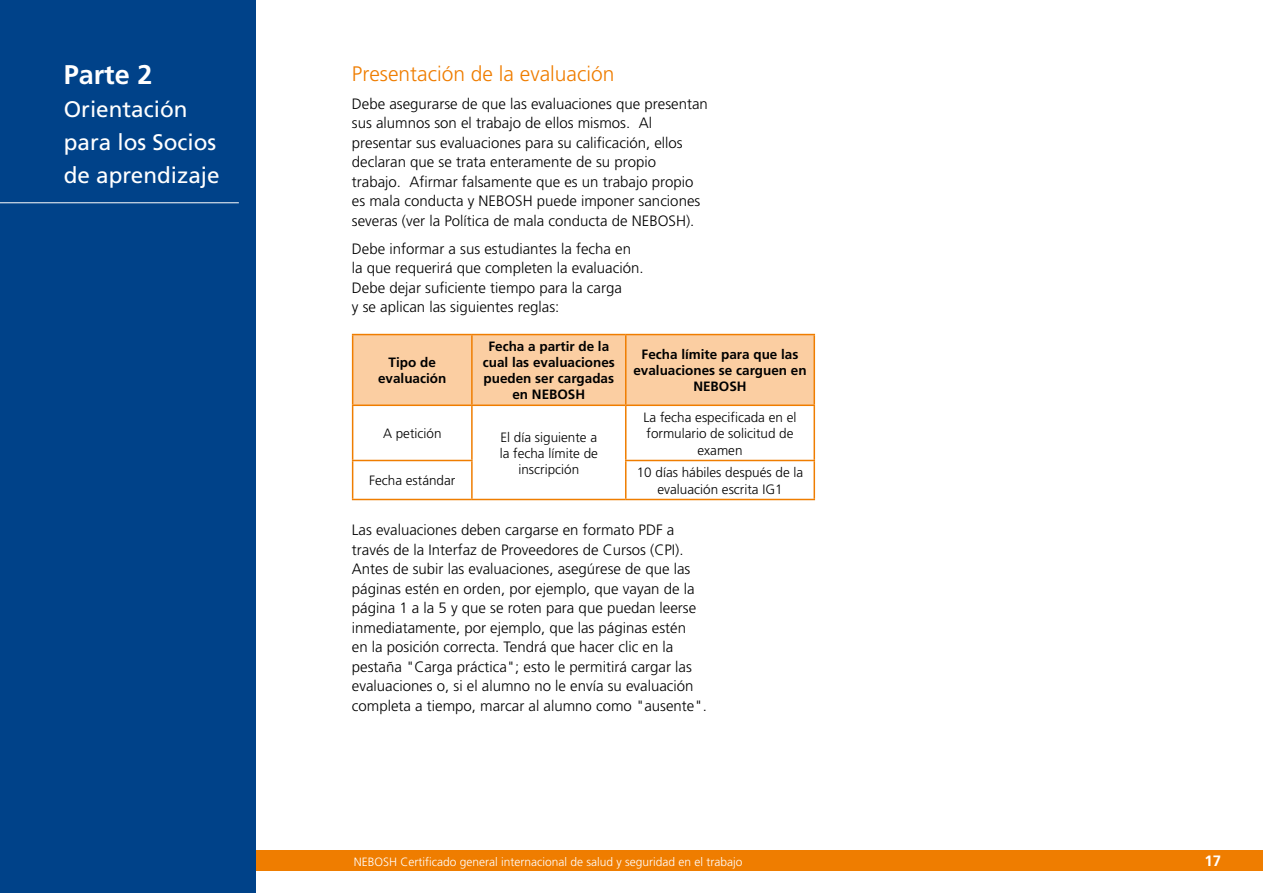
<style>
.page{position:relative;width:1263px;height:893px;background:#fff}
.page>*{position:absolute;margin:0;border:0;box-sizing:border-box;transform-origin:0 0}
.t1{font:700 27px "Frutiger LT Std";color:#fff}
.t2{font:22.5px/33px "Frutiger";color:#fff}
.t3{font:300 21px "Frutiger";color:#ef7d00}
.t4{font:300 15px/19.5px "Frutiger";color:#000}
.t5{font:700 15px "Frutiger LT Std";color:#fff}
.t6{font:300 13.5px/16.2px "Frutiger";color:#000;text-align:center}
.t7{font:700 13.5px/16.2px "Frutiger LT Std";color:#000;text-align:center}
.t8{font:300 12px "Frutiger";color:#fff}
</style>
<div class="page">
<div style="left:256px;top:850px;width:1007px;height:21px;background:#ef7d00"></div>
<div style="left:0;top:0;width:256px;height:893px;background:#004289"></div>
<hr style="left:0;top:202px;width:239px;height:1px;background:#fff">
<div style="left:353px;top:335px;width:460px;height:70px;background:#fbcea2"></div>
<hr style="left:472px;top:499px;width:154px;height:1px;background:#ef7d00">
<hr style="left:352px;top:334px;width:120px;height:1px;background:#ef7d00">
<hr style="left:352px;top:335px;width:1px;height:70px;background:#ef7d00">
<hr style="left:472px;top:334px;width:154px;height:1px;background:#ef7d00">
<hr style="left:471px;top:335px;width:2px;height:70px;background:#ef7d00">
<hr style="left:626px;top:334px;width:189px;height:1px;background:#ef7d00">
<hr style="left:625px;top:335px;width:1px;height:70px;background:#ef7d00">
<hr style="left:813px;top:335px;width:2px;height:70px;background:#ef7d00">
<hr style="left:352px;top:405px;width:120px;height:1px;background:#ef7d00">
<hr style="left:352px;top:406px;width:1px;height:54px;background:#ef7d00">
<hr style="left:472px;top:405px;width:154px;height:1px;background:#ef7d00">
<hr style="left:471px;top:406px;width:2px;height:54px;background:#ef7d00">
<hr style="left:626px;top:405px;width:189px;height:1px;background:#ef7d00">
<hr style="left:625px;top:406px;width:1px;height:54px;background:#ef7d00">
<hr style="left:813px;top:406px;width:2px;height:54px;background:#ef7d00">
<hr style="left:352px;top:460px;width:121px;height:1px;background:#ef7d00">
<hr style="left:352px;top:461px;width:1px;height:38px;background:#ef7d00">
<hr style="left:471px;top:461px;width:2px;height:38px;background:#ef7d00">
<hr style="left:625px;top:460px;width:190px;height:1px;background:#ef7d00">
<hr style="left:625px;top:461px;width:1px;height:38px;background:#ef7d00">
<hr style="left:813px;top:461px;width:2px;height:38px;background:#ef7d00">
<hr style="left:352px;top:499px;width:120px;height:1px;background:#ef7d00">
<hr style="left:626px;top:499px;width:189px;height:1px;background:#ef7d00">
<h1 class="t1" style="left:64px;top:59px;width:90px">Parte 2</h1>
<h2 class="t2" style="left:64px;top:93px;width:157px">Orientación para los Socios de aprendizaje</h2>
<h3 class="t3" style="left:352px;top:61px;width:264px">Presentación de la evaluación</h3>
<p class="t4" style="left:352px;top:94px;width:357px">Debe asegurarse de que las evaluaciones que presentan sus alumnos son el trabajo de ellos mismos. Al presentar sus evaluaciones para su calificación, ellos declaran que se trata enteramente de su propio trabajo. Afirmar falsamente que es un trabajo propio es mala conducta y NEBOSH puede imponer sanciones severas (ver la Política de mala conducta de NEBOSH).</p>
<p class="t4" style="left:352px;top:239px;width:293px">Debe informar a sus estudiantes la fecha en la que requerirá que completen la evaluación.<br>Debe dejar suficiente tiempo para la carga<br>y se aplican las siguientes reglas:</p>
<p class="t7" style="left:378px;top:354px;width:70px">Tipo de evaluación</p>
<p class="t7" style="left:483px;top:338px;width:134px">Fecha a partir de la cual las evaluaciones pueden ser cargadas en NEBOSH</p>
<p class="t7" style="left:633px;top:346px;width:175px">Fecha límite para que las evaluaciones se carguen en<br>NEBOSH</p>
<p class="t6" style="left:643px;top:409px;width:154px">La fecha especificada en el formulario de solicitud de examen</p>
<p class="t6" style="left:383px;top:425px;width:60px">A petición</p>
<p class="t6" style="left:500px;top:429px;width:100px">El día siguiente a la fecha límite de inscripción</p>
<p class="t6" style="left:369px;top:473px;width:88px">Fecha estándar</p>
<p class="t6" style="left:637px;top:464px;width:168px">10 días hábiles después de la evaluación escrita IG1</p>
<p class="t4" style="left:352px;top:520px;width:357px">Las evaluaciones deben cargarse en formato PDF a través de la Interfaz de Proveedores de Cursos (CPI).<br>Antes de subir las evaluaciones, asegúrese de que las páginas estén en orden, por ejemplo, que vayan de la página 1 a la 5 y que se roten para que puedan leerse inmediatamente, por ejemplo, que las páginas estén<br>en la posición correcta. Tendrá que hacer clic en la pestaña "Carga práctica"; esto le permitirá cargar las evaluaciones o, si el alumno no le envía su evaluación completa a tiempo, marcar al alumno como "ausente".</p>
<p class="t8" style="left:354px;top:855px;width:390px">NEBOSH Certificado general internacional de salud y seguridad en el trabajo</p>
<p class="t5" style="left:1204px;top:852px;width:18px">17</p>
</div>
